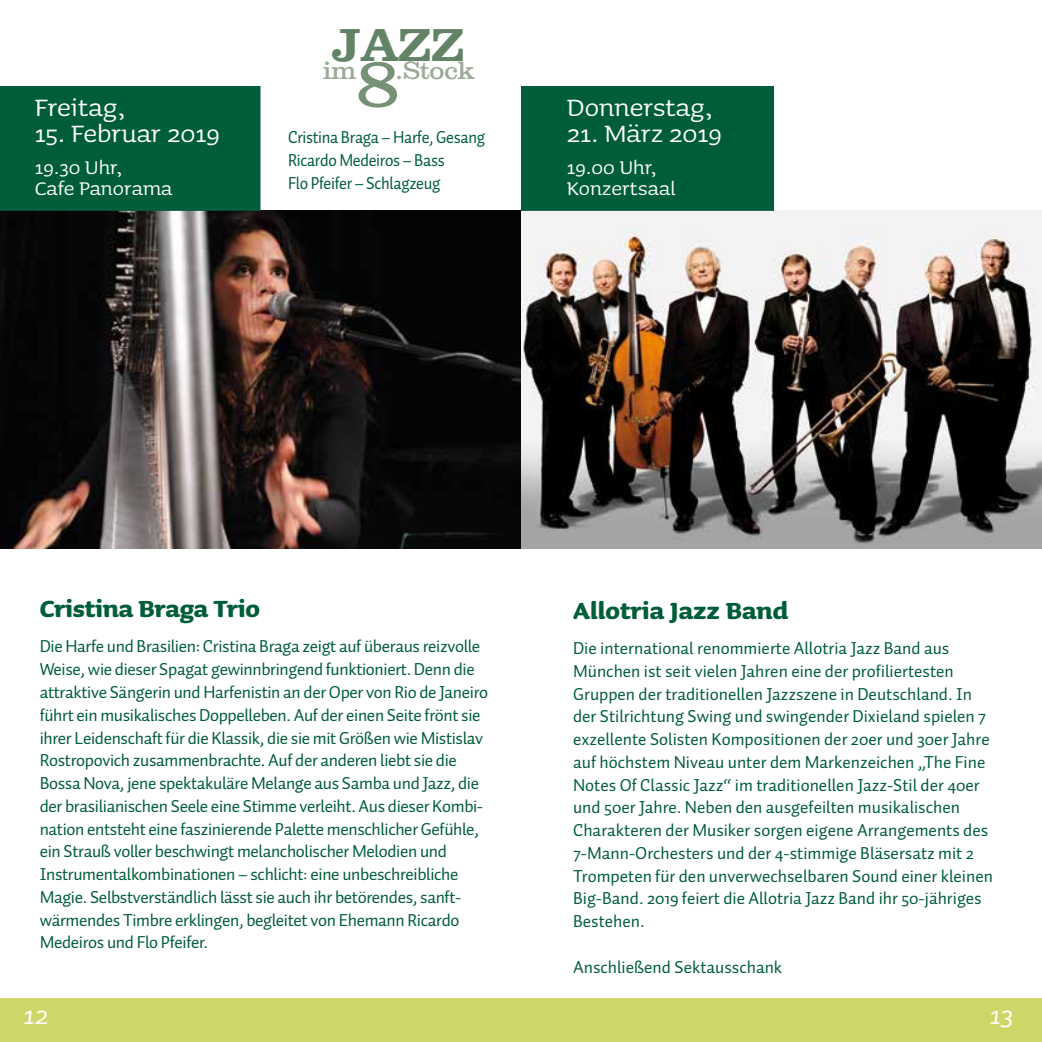
<style>
.page{position:relative;width:1042px;height:1042px;background:#fff}
.page>*{position:absolute;margin:0;border:0;box-sizing:border-box;transform-origin:0 0}
.t1{font:64.05px "Clarendon Serial";color:#779177}
.t2{font:700 44.27px "Clarendon Serial";color:#638366}
.t3{font:italic 33.25px "Sauna Pro";color:#fff}
.t4{font:31.5px "Sauna Pro";color:#fff}
.t5{font:700 29.75px "Sauna Pro";letter-spacing:-.01em;color:#005d39}
.t6{font:24.5px/21px "Sauna Pro";color:#fff}
.t7{font:23.97px "Clarendon Serial";color:#9bab97}
.t8{font:17.5px/22.8px "Auto Pro";letter-spacing:-.02em;color:#005d39}
.t9{font:17.5px/22.8px "Auto Pro";color:#005d39}
.t10{font:17.5px/22.8px "Auto Pro";letter-spacing:-.02em;color:#005d39;scale:.94 1}
</style>
<div class="page">
<div style="left:0;top:998px;width:521px;height:44px;background:#cfd669"></div>
<div style="left:521px;top:998px;width:521px;height:44px;background:#cfd669"></div>
<img style="left:0;top:211px;width:1042px;height:338px">
<div style="left:0;top:86px;width:260px;height:125px;background:#005d39"></div>
<div style="left:521px;top:86px;width:253px;height:125px;background:#005d39;border:2px solid #005d39"></div>
<h3 class="t4" style="left:35px;top:91px;width:92px">Freitag,</h3>
<h3 class="t4" style="left:35px;top:117px;width:187px">15. Februar 2019</h3>
<h3 class="t6" style="left:35px;top:157px;width:139px">19.30 Uhr,<br>Cafe Panorama</h3>
<h2 class="t2" style="left:333px;top:16px;width:132px">JAZZ</h2>
<h3 class="t7" style="left:323px;top:55px;width:35px">im</h3>
<h1 class="t1" style="left:357px;top:43px;width:44px">8</h1>
<h3 class="t7" style="left:396px;top:55px;width:79px">. Stock</h3>
<p class="t10" style="left:288px;top:125px;width:211px">Cristina Braga – Harfe, Gesang<br>Ricardo Medeiros – Bass<br>Flo Pfeifer – Schlagzeug</p>
<h3 class="t4" style="left:567px;top:91px;width:147px">Donnerstag,</h3>
<h3 class="t4" style="left:567px;top:117px;width:156px">21. März 2019</h3>
<h3 class="t6" style="left:567px;top:157px;width:111px">19.00 Uhr,<br>Konzertsaal</h3>
<h3 class="t5" style="left:40px;top:591px;width:222px">Cristina Braga Trio</h3>
<p class="t8" style="left:40px;top:635px;width:450px">Die Harfe und Brasilien: Cristina Braga zeigt auf überaus reizvolle Weise, wie dieser Spagat gewinnbringend funktioniert. Denn die attraktive Sängerin und Harfenistin an der Oper von Rio de Janeiro führt ein musikalisches Doppelleben. Auf der einen Seite frönt sie ihrer Leidenschaft für die Klassik, die sie mit Größen wie Mistislav Rostropovich zusammenbrachte. Auf der anderen liebt sie die Bossa Nova, jene spektakuläre Melange aus Samba und Jazz, die der brasilianischen Seele eine Stimme verleiht. Aus dieser Kombi&shy;nation entsteht eine faszinierende Palette menschlicher Gefühle, ein Strauß voller beschwingt melancholischer Melodien und Instrumentalkombinationen – schlicht: eine unbeschreibliche Magie. Selbstverständlich lässt sie auch ihr betörendes, sanft&shy;wärmendes Timbre erklingen, begleitet von Ehemann Ricardo Medeiros und Flo Pfeifer.</p>
<h3 class="t5" style="left:573px;top:593px;width:217px">Allotria Jazz Band</h3>
<p class="t9" style="left:573px;top:636px;width:421px">Die international renommierte Allotria Jazz Band aus München ist seit vielen Jahren eine der profiliertesten Gruppen der traditionellen Jazzszene in Deutschland. In der Stilrichtung Swing und swingender Dixieland spielen 7 exzellente Solisten Kompositionen der 20er und 30er Jahre auf höchstem Niveau unter dem Markenzeichen „The Fine Notes Of Classic Jazz“ im traditionellen Jazz-Stil der 40er und 50er Jahre. Neben den ausgefeilten musikalischen Charakteren der Musiker sorgen eigene Arrangements des 7-Mann-Orchesters und der 4-stimmige Bläsersatz mit 2<br>Trompeten für den unverwechselbaren Sound einer kleinen Big-Band. 2019 feiert die Allotria Jazz Band ihr 50-jähriges Bestehen.</p>
<p class="t9" style="left:573px;top:955px;width:211px">Anschließend Sektausschank</p>
<h3 class="t3" style="left:23px;top:997px;width:26px">12</h3>
<h3 class="t3" style="left:989px;top:997px;width:25px">13</h3>
</div>
